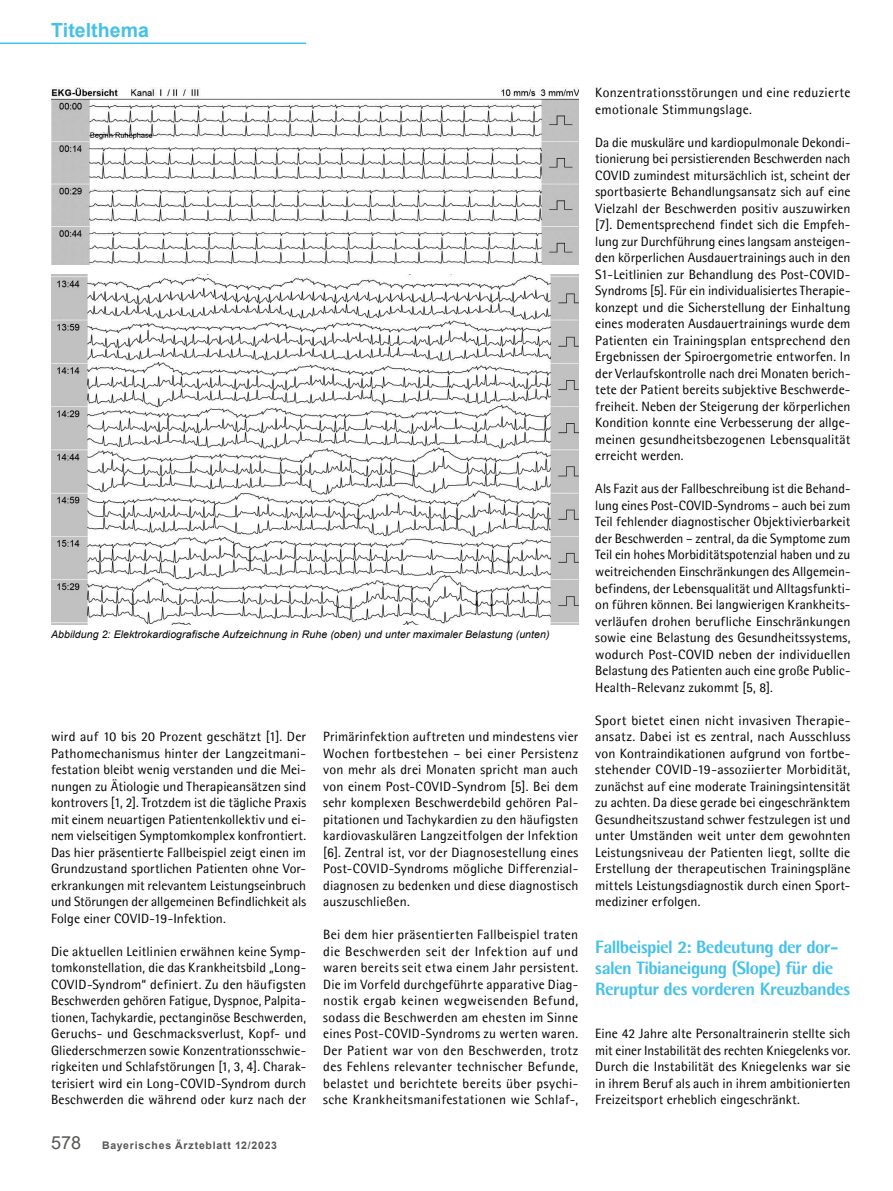
<style>
.page{position:relative;width:893px;height:1191px;background:#fff}
.page>*{position:absolute;margin:0;border:0;box-sizing:border-box;transform-origin:0 0}
.t1{font:700 19.5px "Arial";color:#44c1ea}
.t2{font:800 18px/21px "Agfa Rotis Semisans";letter-spacing:-.03em;color:#44c1ea}
.t3{font:13.5px/16.5px "Agfa Rotis Semisans";letter-spacing:.01em;color:#000;text-align:justify}
.t4{font:italic 10.5px "Arial";letter-spacing:.01em;color:#000}
.t5{font:700 10.5px "Arial";letter-spacing:.07em;color:#575654}
.s1{font-weight:400;font-size:18px}
</style>
<div class="page">
<hr style="left:0;top:43px;width:306px;height:1px;background:#44c1ea">
<img style="left:51px;top:88px;width:527px;height:177px">
<img style="left:51px;top:274px;width:527px;height:350px">
<h1 class="t1" style="left:51px;top:16px;width:99px">Titelthema</h1>
<p class="t4" style="left:51px;top:628px;width:500px">Abbildung 2: Elektrokardiografische Aufzeichnung in Ruhe (oben) und unter maximaler Belastung (unten)</p>
<p class="t3" style="left:51px;top:728px;width:257px">wird auf 10 bis 20 Prozent geschätzt [1]. Der Pathomechanismus hinter der Langzeitmani&shy;festation bleibt wenig verstanden und die Mei&shy;nungen zu Ätiologie und Therapieansätzen sind kontrovers [1, 2]. Trotzdem ist die tägliche Praxis mit einem neuartigen Patientenkollektiv und ei&shy;nem vielseitigen Symptomkomplex konfrontiert.<br>Das hier präsentierte Fallbeispiel zeigt einen im Grundzustand sportlichen Patienten ohne Vor&shy;erkrankungen mit relevantem Leistungseinbruch und Störungen der allgemeinen Befindlichkeit als Folge einer COVID-19-Infektion.</p>
<p class="t3" style="left:51px;top:942px;width:257px">Die aktuellen Leitlinien erwähnen keine Symp&shy;tomkonstellation, die das Krankheitsbild „Long-COVID-Syndrom“ definiert. Zu den häufigsten Beschwerden gehören Fatigue, Dyspnoe, Palpita&shy;tionen, Tachykardie, pectanginöse Beschwerden, Geruchs- und Geschmacksverlust, Kopf- und Gliederschmerzen sowie Konzentrationsschwie&shy;rigkeiten und Schlafstörungen [1, 3, 4]. Charak&shy;terisiert wird ein Long-COVID-Syndrom durch Beschwerden die während oder kurz nach der</p>
<p class="t5" style="left:51px;top:1137px;width:228px"><span class="s1">578</span> Bayerisches Ärzteblatt 12/2023</p>
<p class="t3" style="left:323px;top:728px;width:257px">Primärinfektion auftreten und mindestens vier Wochen fortbestehen – bei einer Persistenz von mehr als drei Monaten spricht man auch von einem Post-COVID-Syndrom [5]. Bei dem sehr komplexen Beschwerdebild gehören Pal&shy;pitationen und Tachykardien zu den häufigsten kardiovaskulären Langzeitfolgen der Infektion [6]. Zentral ist, vor der Diagnosestellung eines Post-COVID-Syndroms mögliche Differenzial&shy;diagnosen zu bedenken und diese diagnostisch auszuschließen.</p>
<p class="t3" style="left:323px;top:926px;width:257px">Bei dem hier präsentierten Fallbeispiel traten die Beschwerden seit der Infektion auf und waren bereits seit etwa einem Jahr persistent.<br>Die im Vorfeld durchgeführte apparative Diag&shy;nostik ergab keinen wegweisenden Befund, sodass die Beschwerden am ehesten im Sinne eines Post-COVID-Syndroms zu werten waren.<br>Der Patient war von den Beschwerden, trotz des Fehlens relevanter technischer Befunde, belastet und berichtete bereits über psychi&shy;sche Krankheitsmanifestationen wie Schlaf-,</p>
<p class="t3" style="left:595px;top:84px;width:257px">Konzentrationsstörungen und eine reduzierte emotionale Stimmungslage.</p>
<p class="t3" style="left:595px;top:134px;width:257px">Da die muskuläre und kardiopulmonale Dekondi&shy;tionierung bei persistierenden Beschwerden nach COVID zumindest mitursächlich ist, scheint der sportbasierte Behandlungsansatz sich auf eine Vielzahl der Beschwerden positiv auszuwirken [7]. Dementsprechend findet sich die Empfeh&shy;lung zur Durchführung eines langsam ansteigen&shy;den körperlichen Ausdauertrainings auch in den S1-Leitlinien zur Behandlung des Post-COVID-Syndroms [5]. Für ein individualisiertes Therapie&shy;konzept und die Sicherstellung der Einhaltung eines moderaten Ausdauertrainings wurde dem Patienten ein Trainingsplan entsprechend den Ergebnissen der Spiroergometrie entworfen. In der Verlaufskontrolle nach drei Monaten berich&shy;tete der Patient bereits subjektive Beschwerde&shy;freiheit. Neben der Steigerung der körperlichen Kondition konnte eine Verbesserung der allge&shy;meinen gesundheitsbezogenen Lebensqualität erreicht werden.</p>
<p class="t3" style="left:595px;top:480px;width:257px">Als Fazit aus der Fallbeschreibung ist die Behand&shy;lung eines Post-COVID-Syndroms – auch bei zum Teil fehlender diagnostischer Objektivierbarkeit der Beschwerden – zentral, da die Symptome zum Teil ein hohes Morbiditätspotenzial haben und zu weitreichenden Einschränkungen des Allgemein&shy;befindens, der Lebensqualität und Alltagsfunkti&shy;on führen können. Bei langwierigen Krankheits&shy;verläufen drohen berufliche Einschränkungen sowie eine Belastung des Gesundheitssystems, wodurch Post-COVID neben der individuellen Belastung des Patienten auch eine große Public-Health-Relevanz zukommt [5, 8].</p>
<p class="t3" style="left:595px;top:711px;width:257px">Sport bietet einen nicht invasiven Therapie&shy;ansatz. Dabei ist es zentral, nach Ausschluss von Kontraindikationen aufgrund von fortbe&shy;stehender COVID-19-assoziierter Morbidität, zunächst auf eine moderate Trainingsintensität zu achten. Da diese gerade bei eingeschränktem Gesundheitszustand schwer festzulegen ist und unter Umständen weit unter dem gewohnten Leistungsniveau der Patienten liegt, sollte die Erstellung der therapeutischen Trainingspläne mittels Leistungsdiagnostik durch einen Sport&shy;mediziner erfolgen.</p>
<h2 class="t2" style="left:595px;top:935px;width:256px">Fallbeispiel 2: Bedeutung der dor&shy;salen Tibianeigung (Slope) für die<br>Reruptur des vorderen Kreuzbandes</h2>
<p class="t3" style="left:595px;top:1025px;width:257px">Eine 42 Jahre alte Personaltrainerin stellte sich mit einer Instabilität des rechten Kniegelenks vor.<br>Durch die Instabilität des Kniegelenks war sie in ihrem Beruf als auch in ihrem ambitionierten Freizeitsport erheblich eingeschränkt.</p>
</div>
